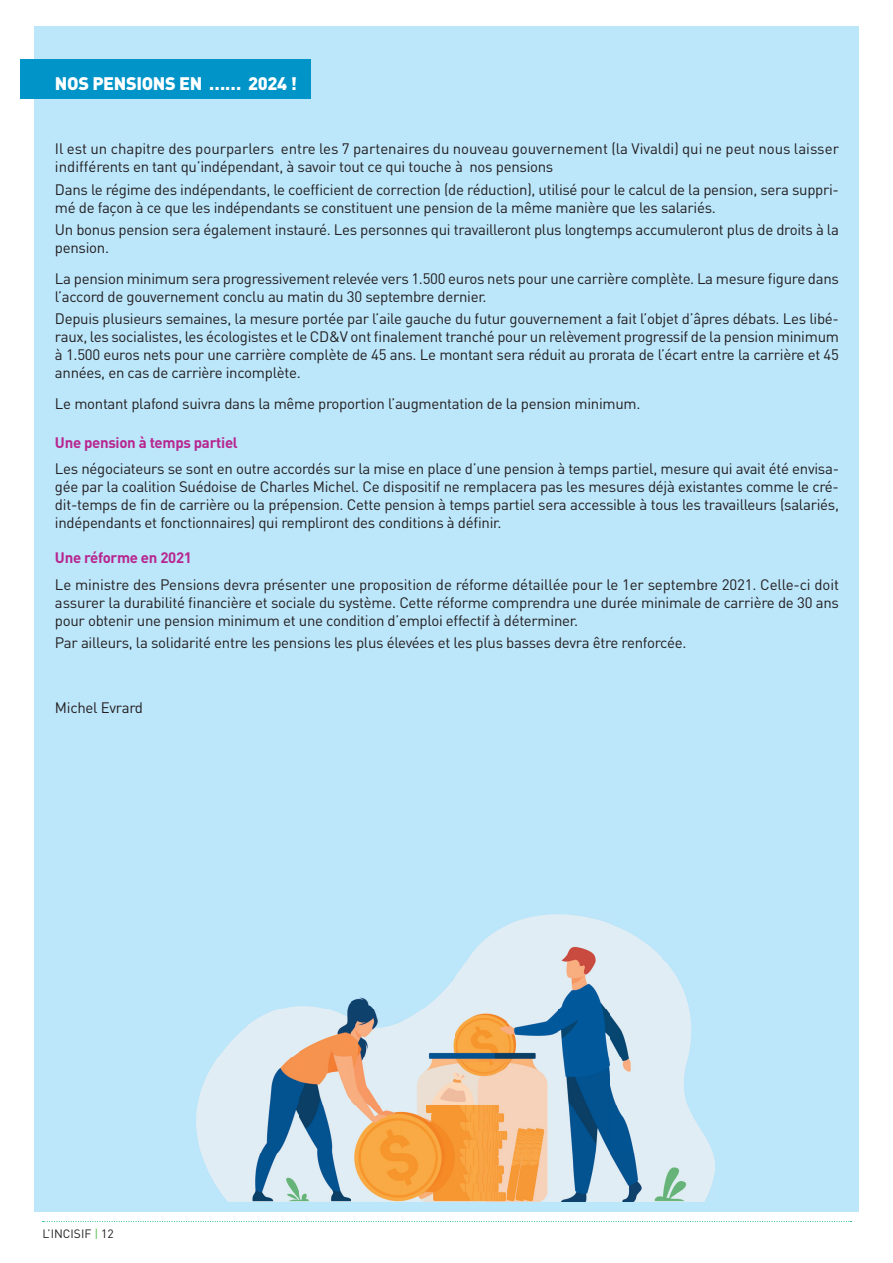
<style>
.page{position:relative;width:893px;height:1263px;background:#fff}
.page>*{position:absolute;margin:0;border:0;box-sizing:border-box;transform-origin:0 0}
.t1{font:900 18px "DIN";letter-spacing:-.02em;color:#fff}
.t2{font:15px/18px "DIN";letter-spacing:-.02em;color:#231f20}
.t3{font:15px/18px "DIN";color:#231f20}
.t4{font:12px "DIN";color:#231f20}
.s1{font-weight:700;color:#b7258f}
.s2{color:#55b949}
</style>
<div class="page">
<svg style="left:43px;top:1221px;width:809px;height:1px"></svg>
<div style="left:35px;top:26px;width:824px;height:1185px;background:#bce6fa"></div>
<div style="left:20px;top:59px;width:290px;height:40px;background:#0094c8"></div>
<img style="left:196px;top:914px;width:518px;height:287px">
<p class="t1" style="left:55px;top:71px;width:243px">NOS PENSIONS EN …… 2024 !</p>
<p class="t3" style="left:55px;top:140px;width:785px">Il est un chapitre des pourparlers entre les 7 partenaires du nouveau gouvernement (la Vivaldi) qui ne peut nous laisser indifférents en tant qu’indépendant, à savoir tout ce qui touche à nos pensions</p>
<p class="t2" style="left:55px;top:180px;width:785px">Dans le régime des indépendants, le coefficient de correction (de réduction), utilisé pour le calcul de la pension, sera suppri&shy;mé de façon à ce que les indépendants se constituent une pension de la même manière que les salariés.</p>
<p class="t2" style="left:55px;top:220px;width:785px">Un bonus pension sera également instauré. Les personnes qui travailleront plus longtemps accumuleront plus de droits à la pension.</p>
<p class="t2" style="left:55px;top:269px;width:785px">La pension minimum sera progressivement relevée vers 1.500 euros nets pour une carrière complète. La mesure figure dans l’accord de gouvernement conclu au matin du 30 septembre dernier.</p>
<p class="t2" style="left:55px;top:309px;width:785px;text-align:justify">Depuis plusieurs semaines, la mesure portée par l’aile gauche du futur gouvernement a fait l’objet d’âpres débats. Les libé&shy;raux, les socialistes, les écologistes et le CD&amp;V ont finalement tranché pour un relèvement progressif de la pension minimum à 1.500 euros nets pour une carrière complète de 45 ans. Le montant sera réduit au prorata de l’écart entre la carrière et 45 années, en cas de carrière incomplète.</p>
<p class="t2" style="left:55px;top:394px;width:587px">Le montant plafond suivra dans la même proportion l’augmentation de la pension minimum.</p>
<p class="t2" style="left:55px;top:429px;width:786px;line-height:26.5px"><span class="s1">Une pension à temps partiel<br></span>Les négociateurs se sont en outre accordés sur la mise en place d’une pension à temps partiel, mesure qui avait été envisa-</p>
<p class="t2" style="left:55px;top:478px;width:785px;text-align:justify">gée par la coalition Suédoise de Charles Michel. Ce dispositif ne remplacera pas les mesures déjà existantes comme le cré&shy;dit-temps de fin de carrière ou la prépension. Cette pension à temps partiel sera accessible à tous les travailleurs (salariés, indépendants et fonctionnaires) qui rempliront des conditions à définir.</p>
<p class="t2" style="left:55px;top:544px;width:785px;line-height:26.5px"><span class="s1">Une réforme en 2021<br></span>Le ministre des Pensions devra présenter une proposition de réforme détaillée pour le 1er septembre 2021. Celle-ci doit</p>
<p class="t2" style="left:55px;top:593px;width:785px">assurer la durabilité financière et sociale du système. Cette réforme comprendra une durée minimale de carrière de 30 ans pour obtenir une pension minimum et une condition d’emploi effectif à déterminer.</p>
<p class="t2" style="left:55px;top:633px;width:633px">Par ailleurs, la solidarité entre les pensions les plus élevées et les plus basses devra être renforcée.</p>
<p class="t2" style="left:55px;top:698px;width:90px">Michel Evrard</p>
<p class="t4" style="left:43px;top:1226px;width:73px">L’INCISIF <span class="s2">|</span> 12</p>
</div>
